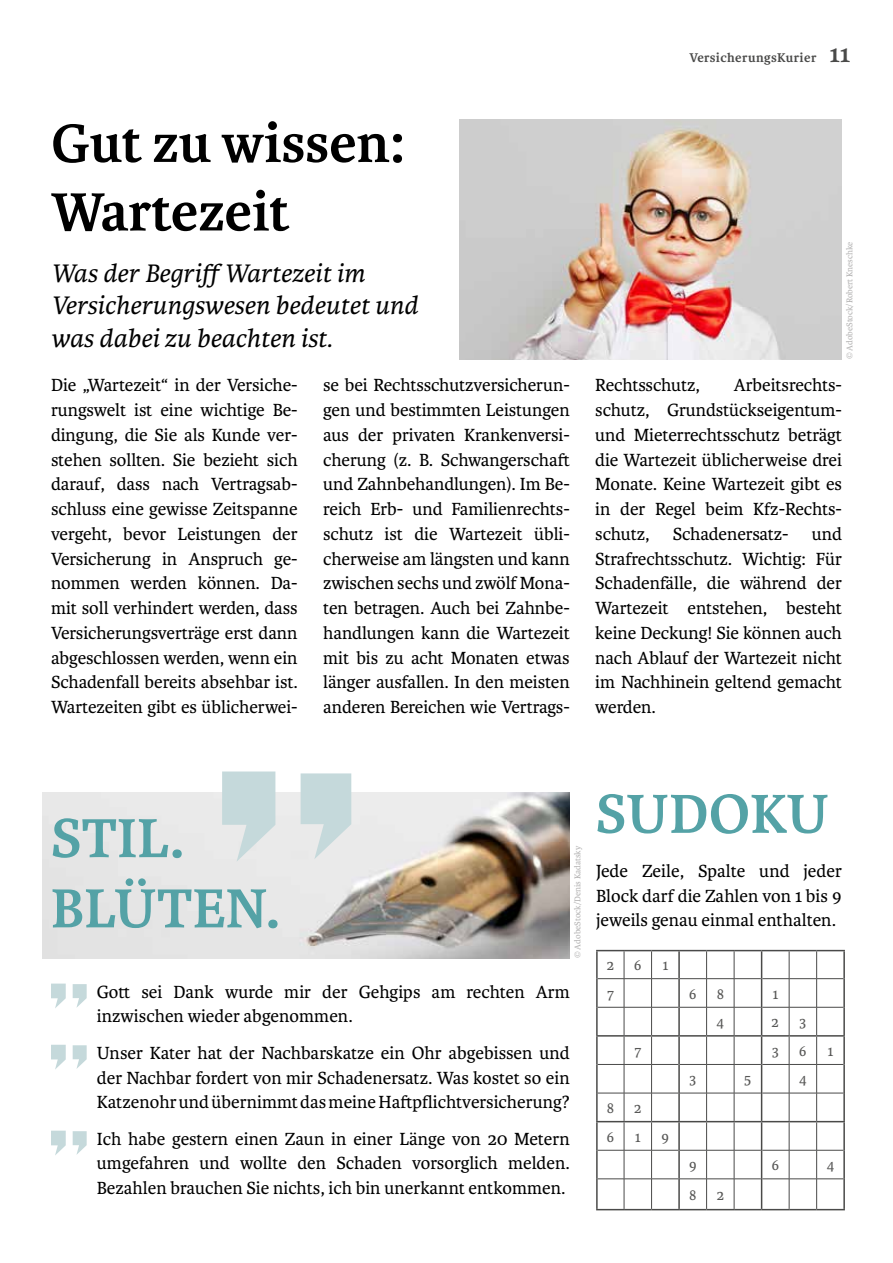
<style>
.page{position:relative;width:893px;height:1263px;background:#fff}
.page>*{position:absolute;margin:0;border:0;box-sizing:border-box;transform-origin:0 0}
.t1{font:700 58.5px/70.2px "Karmina";color:#54a2a6}
.t2{font:700 57.15px/68.6px "Karmina";color:#000}
.t3{font:italic 27px/32.4px "Karmina";color:#000}
.t4{font:18.75px/24.8px "Karmina";letter-spacing:-.005em;color:#000;text-align:justify}
.t5{font:15.75px "Karmina";color:#575756;scale:.95 1}
.t6{font:700 13.5px "Karmina";letter-spacing:.03em;color:#4a4a49}
.t7{font:9px "Karmina";color:#b3b2b2}
.s1{font-size:25.5px}
</style>
<div class="page">
<img style="left:459px;top:119px;width:383px;height:240px">
<hr style="left:624px;top:1179px;width:1px;height:30px;background:#4a4a49">
<hr style="left:651px;top:1179px;width:1px;height:30px;background:#4a4a49">
<hr style="left:706px;top:1179px;width:1px;height:30px;background:#4a4a49">
<hr style="left:734px;top:1179px;width:1px;height:30px;background:#4a4a49">
<hr style="left:789px;top:1179px;width:1px;height:30px;background:#4a4a49">
<hr style="left:816px;top:1179px;width:1px;height:30px;background:#4a4a49">
<hr style="left:596px;top:1179px;width:2px;height:30px;background:#4a4a49">
<hr style="left:678px;top:1179px;width:2px;height:30px;background:#4a4a49">
<hr style="left:761px;top:1179px;width:1px;height:30px;background:#4a4a49">
<svg style="left:596px;top:950px;width:249px;height:229px"></svg>
<hr style="left:843px;top:1122px;width:2px;height:28px;background:#4a4a49">
<hr style="left:843px;top:1150px;width:2px;height:29px;background:#4a4a49">
<hr style="left:843px;top:1179px;width:2px;height:30px;background:#4a4a49">
<svg style="left:596px;top:1209px;width:249px;height:1px"></svg>
<svg style="left:73px;top:984px;width:14px;height:24px"></svg>
<svg style="left:51px;top:983px;width:15px;height:25px"></svg>
<svg style="left:73px;top:1045px;width:14px;height:24px"></svg>
<svg style="left:51px;top:1045px;width:15px;height:24px"></svg>
<svg style="left:73px;top:1131px;width:14px;height:24px"></svg>
<svg style="left:51px;top:1131px;width:15px;height:24px"></svg>
<img style="left:43px;top:792px;width:527px;height:166px">
<svg style="left:301px;top:773px;width:50px;height:86px;background:#d0dedf"></svg>
<svg style="left:222px;top:771px;width:53px;height:91px;background:#d0dedf"></svg>
<h2 class="t2" style="left:51px;top:110px;width:355px">Gut zu wissen:<br>Wartezeit</h2>
<h3 class="t3" style="left:51px;top:257px;width:368px">Was der Begriff Wartezeit im<br>Versicherungswesen bedeutet und was dabei zu beachten ist.</h3>
<p class="t6" style="left:689px;top:50px;width:163px">VersicherungsKurier <span class="s1">11</span></p>
<p class="t7" style="left:845px;top:359px;width:119px;rotate:-90deg">© AdobeStock/Robert Kneschke</p>
<p class="t4" style="left:51px;top:373px;width:248px">Die „Wartezeit“ in der Versiche&shy;rungswelt ist eine wichtige Be&shy;dingung, die Sie als Kunde ver&shy;stehen sollten. Sie bezieht sich darauf, dass nach Vertragsab&shy;schluss eine gewisse Zeitspanne vergeht, bevor Leistungen der Versicherung in Anspruch ge&shy;nommen werden können. Da&shy;mit soll verhindert werden, dass Versicherungsverträge erst dann abgeschlossen werden, wenn ein Schadenfall bereits absehbar ist.<br>Wartezeiten gibt es üblicherwei-</p>
<p class="t4" style="left:323px;top:373px;width:248px">se bei Rechtsschutzversicherun&shy;gen und bestimmten Leistungen aus der privaten Krankenversi&shy;cherung (z. B. Schwangerschaft und Zahnbehandlungen). Im Be&shy;reich Erb- und Familienrechts&shy;schutz ist die Wartezeit übli&shy;cherweise am längsten und kann zwischen sechs und zwölf Mona&shy;ten betragen. Auch bei Zahnbe&shy;handlungen kann die Wartezeit mit bis zu acht Monaten etwas länger ausfallen. In den meisten anderen Bereichen wie Vertrags-</p>
<p class="t4" style="left:595px;top:373px;width:106px">Rechtsschutz,</p>
<p class="t4" style="left:595px;top:373px;width:248px;text-indent:139px">Arbeitsrechts&shy;schutz, Grundstückseigentum&shy;und Mieterrechtsschutz beträgt die Wartezeit üblicherweise drei Monate. Keine Wartezeit gibt es in der Regel beim Kfz-Rechts&shy;schutz, Schadenersatz- und Strafrechtsschutz. Wichtig: Für Schadenfälle, die während der Wartezeit entstehen, besteht keine Deckung! Sie können auch nach Ablauf der Wartezeit nicht im Nachhinein geltend gemacht werden.</p>
<h1 class="t1" style="left:51px;top:804px;width:231px">STIL.<br>BLÜTEN.</h1>
<p class="t7" style="left:572px;top:958px;width:114px;rotate:-90deg">© AdobeStock/Denis Kadatsky</p>
<p class="t4" style="left:97px;top:979px;width:474px">Gott sei Dank wurde mir der Gehgips am rechten Arm inzwischen wieder abgenommen.</p>
<p class="t4" style="left:97px;top:1040px;width:474px">Unser Kater hat der Nachbarskatze ein Ohr abgebissen und der Nachbar fordert von mir Schadenersatz. Was kostet so ein Katzenohr und übernimmt das meine Haftpflichtversicherung?</p>
<p class="t4" style="left:97px;top:1126px;width:474px">Ich habe gestern einen Zaun in einer Länge von 20 Metern umgefahren und wollte den Schaden vorsorglich melden.<br>Bezahlen brauchen Sie nichts, ich bin unerkannt entkommen.</p>
<h1 class="t1" style="left:595px;top:780px;width:235px">SUDOKU</h1>
<p class="t4" style="left:596px;top:859px;width:247px">Jede Zeile, Spalte und jeder Block darf die Zahlen von 1 bis 9 jeweils genau einmal enthalten.</p>
<p class="t5" style="left:607px;top:956px;width:38px">2 6</p>
<p class="t5" style="left:662px;top:956px;width:8px">1</p>
<p class="t5" style="left:607px;top:985px;width:9px">7</p>
<p class="t5" style="left:689px;top:985px;width:10px">6</p>
<p class="t5" style="left:717px;top:985px;width:9px">8</p>
<p class="t5" style="left:772px;top:985px;width:8px">1</p>
<p class="t5" style="left:717px;top:1013px;width:9px">4</p>
<p class="t5" style="left:772px;top:1013px;width:9px">2</p>
<p class="t5" style="left:799px;top:1013px;width:9px">3</p>
<p class="t5" style="left:634px;top:1042px;width:9px">7</p>
<p class="t5" style="left:772px;top:1042px;width:9px">3</p>
<p class="t5" style="left:799px;top:1042px;width:10px">6</p>
<p class="t5" style="left:827px;top:1042px;width:8px">1</p>
<p class="t5" style="left:689px;top:1070px;width:9px">3</p>
<p class="t5" style="left:744px;top:1070px;width:9px">5</p>
<p class="t5" style="left:799px;top:1070px;width:9px">4</p>
<p class="t5" style="left:607px;top:1099px;width:9px">8</p>
<p class="t5" style="left:634px;top:1099px;width:9px">2</p>
<p class="t5" style="left:606px;top:1128px;width:10px">6</p>
<p class="t5" style="left:635px;top:1128px;width:8px">1</p>
<p class="t5" style="left:661px;top:1128px;width:10px">9</p>
<p class="t5" style="left:689px;top:1156px;width:10px">9</p>
<p class="t5" style="left:771px;top:1156px;width:10px">6</p>
<p class="t5" style="left:827px;top:1156px;width:9px">4</p>
<p class="t5" style="left:689px;top:1186px;width:9px">8</p>
<p class="t5" style="left:717px;top:1186px;width:9px">2</p>
</div>
